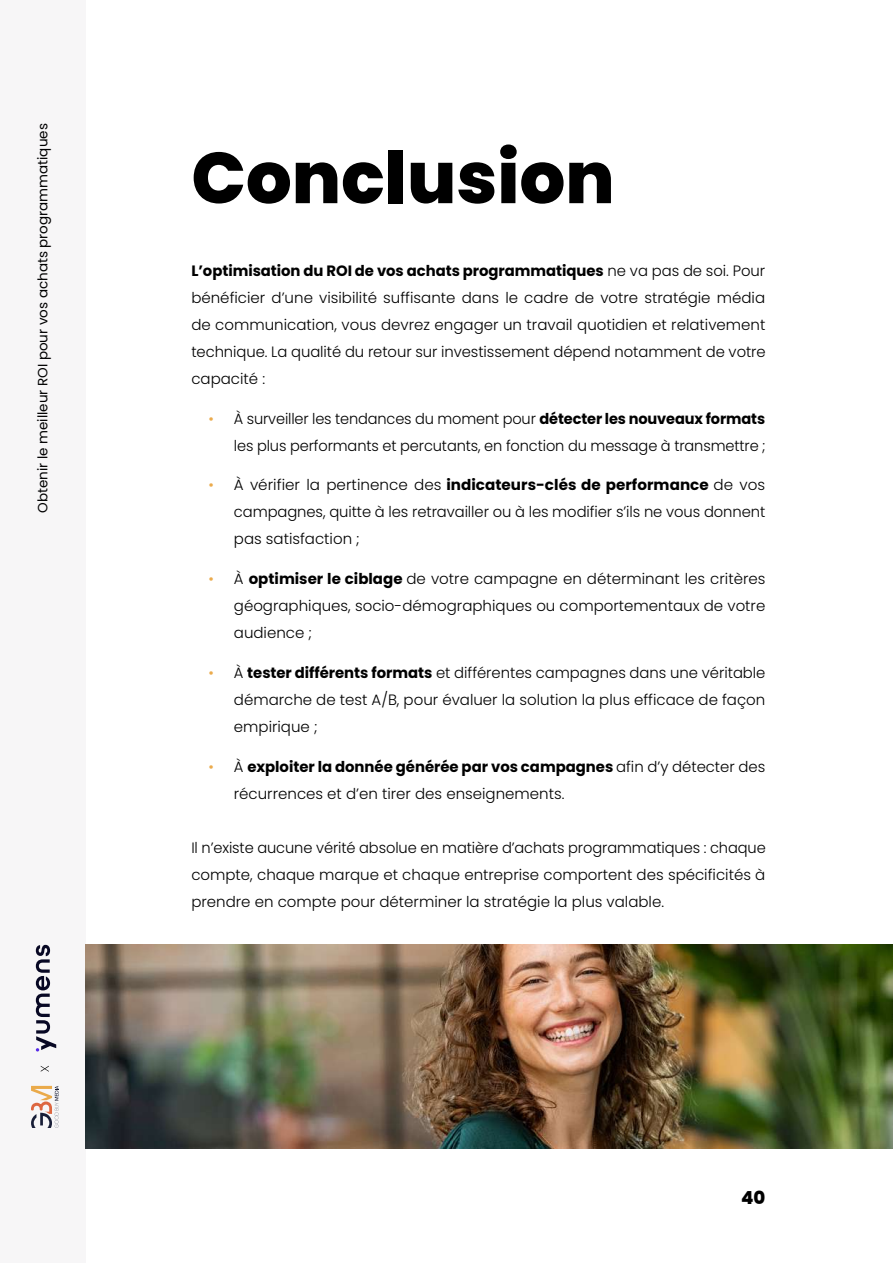
<style>
.page{position:relative;width:893px;height:1263px;background:#fff}
.page>*{position:absolute;margin:0;border:0;box-sizing:border-box;transform-origin:0 0}
.t1{font:800 72px "Poppins";color:#000}
.t2{font:800 18px "Poppins";color:#000}
.t3{font:300 15px/27px "Poppins";color:#000;text-align:justify}
.t4{font:13.5px "Poppins";color:#000}
.s1{font-weight:700}
.s2{color:#ebab4d}
</style>
<div class="page">
<div style="left:0;top:0;width:85px;height:1263px;background:#f7f6f7"></div>
<svg style="left:41px;top:1066px;width:8px;height:6px"></svg>
<svg style="left:36px;top:945px;width:20px;height:106px"></svg>
<svg style="left:31px;top:1086px;width:28px;height:42px"></svg>
<img style="left:85px;top:945px;width:808px;height:203px">
<p class="t4" style="left:35px;top:513px;width:391px;rotate:-90deg">Obtenir le meilleur ROI pour vos achats programmatiques</p>
<h1 class="t1" style="left:191px;top:136px;width:425px">Conclusion</h1>
<p class="t3" style="left:191px;top:257px;width:576px"><span class="s1">L’optimisation du ROI de vos achats programmatiques</span> ne va pas de soi. Pour bénéficier d’une visibilité suffisante dans le cadre de votre stratégie média de communication, vous devrez engager un travail quotidien et relativement technique. La qualité du retour sur investissement dépend notamment de votre capacité :</p>
<p class="t3" style="left:208px;top:405px;width:559px;text-align:right"><span class="s2">•</span> À surveiller les tendances du moment pour <span class="s1">détecter les nouveaux formats </span>les plus performants et percutants, en fonction du message à transmettre ;</p>
<p class="t3" style="left:234px;top:472px;width:533px;text-indent:-26px"><span class="s2">•</span> À vérifier la pertinence des <span class="s1">indicateurs-clés de performance</span> de vos campagnes, quitte à les retravailler ou à les modifier s’ils ne vous donnent pas satisfaction ;</p>
<p class="t3" style="left:234px;top:565px;width:533px;text-indent:-26px"><span class="s2">•</span> À <span class="s1">optimiser le ciblage</span> de votre campagne en déterminant les critères géographiques, socio-démographiques ou comportementaux de votre audience ;</p>
<p class="t3" style="left:234px;top:659px;width:533px;text-indent:-26px"><span class="s2">•</span> À <span class="s1">tester différents formats</span> et différentes campagnes dans une véritable démarche de test A/B, pour évaluer la solution la plus efficace de façon empirique ;</p>
<p class="t3" style="left:234px;top:753px;width:533px;text-indent:-26px"><span class="s2">•</span> À <span class="s1">exploiter la donnée générée par vos campagnes</span> afin d’y détecter des récurrences et d’en tirer des enseignements.</p>
<p class="t3" style="left:191px;top:834px;width:576px">Il n’existe aucune vérité absolue en matière d’achats programmatiques : chaque compte, chaque marque et chaque entreprise comportent des spécificités à prendre en compte pour déterminer la stratégie la plus valable.</p>
<p class="t2" style="left:741px;top:1187px;width:26px">40</p>
</div>
